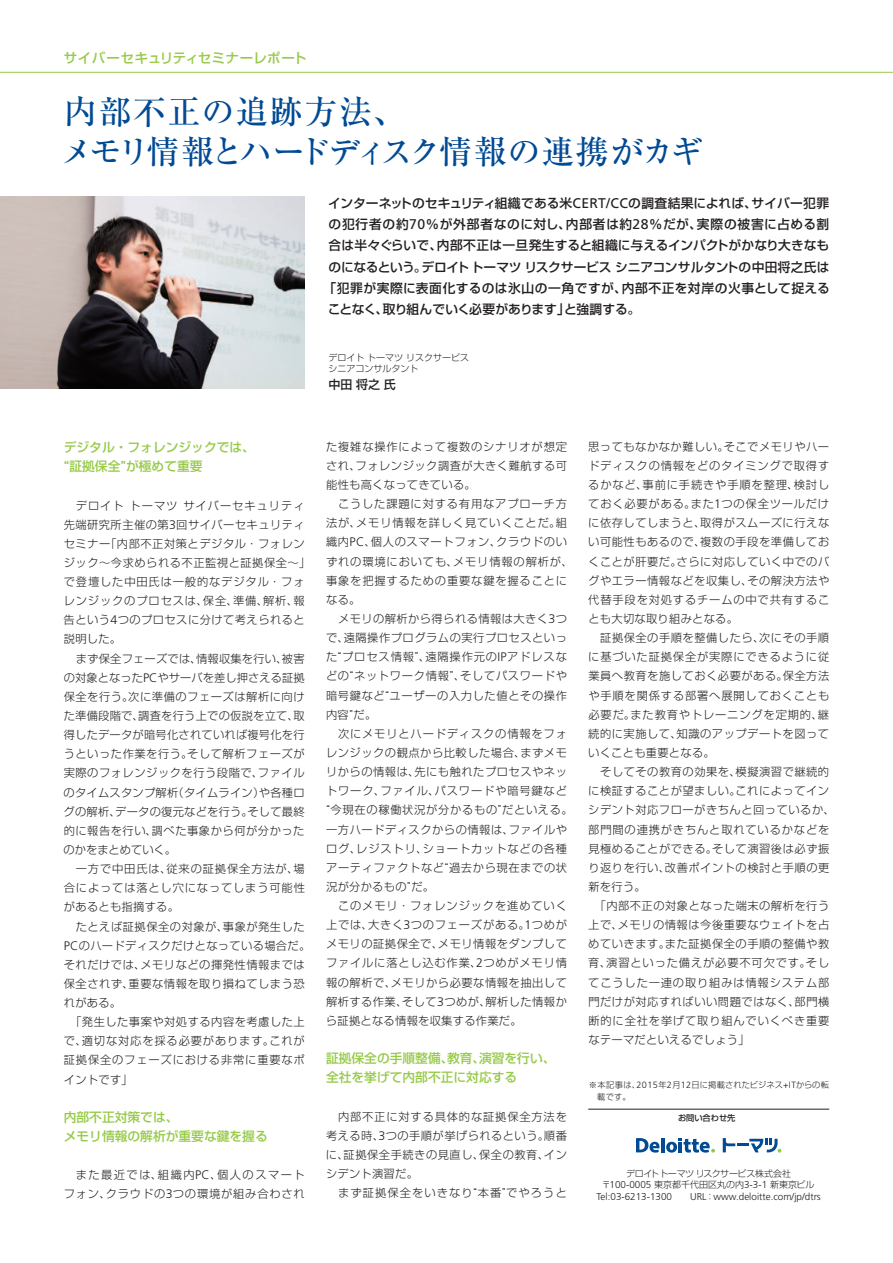
<style>
.page{position:relative;width:893px;height:1263px;background:#fff}
.page>*{position:absolute;margin:0;border:0;box-sizing:border-box;transform-origin:0 0}
.t1{font:500 33px/40.3px "Ryumin Pr 5";letter-spacing:.01em;color:#014a94}
.t2{font:500 13.5px "Shin Go Pr 5";letter-spacing:.02em;color:#97ca49}
.t3{font:500 12.75px/19.2px "Shin Go Pr 5";color:#97ca49}
.t4{font:500 12.75px "Shin Go Pr 5";letter-spacing:.015em;color:#231f20}
.t5{font:500 12.75px "Shin Go Pr 5";letter-spacing:.055em;color:#231f20}
.t6{font:500 12.75px "Shin Go Pr 5";letter-spacing:-.01em;color:#231f20}
.t7{font:500 12.75px "Shin Go Pr 5";letter-spacing:.04em;color:#231f20}
.t8{font:500 12.75px "Shin Go Pr 5";letter-spacing:-.025em;color:#231f20}
.t9{font:500 12px "Shin Go Pr 5";letter-spacing:.155em;color:#231f20}
.t10{font:300 11.25px/19.2px "Shin Go Pr 5";letter-spacing:.045em;color:#231f20;text-align:justify}
.t11{font:300 11.25px/19.2px "Shin Go Pr 5";letter-spacing:.075em;color:#231f20}
.t12{font:300 11.25px/19.2px "Shin Go Pr 5";letter-spacing:.07em;color:#231f20;text-align:right}
.t13{font:300 11.25px "Shin Go Pr 5";letter-spacing:.1em;color:#231f20}
.t14{font:300 11.25px "Shin Go Pr 5";letter-spacing:.025em;color:#231f20}
.t15{font:300 9.9px "Frutiger";color:#231f20}
.t16{font:300 9px/11.7px "Shin Go Pr 5";color:#231f20;text-align:center}
.t17{font:300 8.25px/11.7px "Shin Go Pr 5";letter-spacing:.01em;color:#231f20}
.t18{font:500 8.25px "Shin Go Pr 5";letter-spacing:-.005em;color:#231f20}
.s1{font-family:"Frutiger";font-weight:400;font-size:14.1px}
.s2{font-family:"Frutiger";font-size:12.3px}
.s3{font-family:"Frutiger";font-size:9.15px}
.s4{font-family:"Frutiger";font-size:9.9px}
.s5{font-family:"Shin Go Pr 5";font-size:9px}
</style>
<div class="page">
<hr style="left:588px;top:1109px;width:241px;height:1px;background:#231f20">
<hr style="left:661px;top:1138px;width:4px;height:14px;background:#014a94">
<svg style="left:666px;top:1138px;width:49px;height:14px"></svg>
<svg style="left:636px;top:1138px;width:23px;height:14px"></svg>
<svg style="left:723px;top:1138px;width:58px;height:14px"></svg>
<hr style="left:0;top:72px;width:893px;height:1px;background:#97ca49">
<img style="left:0;top:197px;width:305px;height:191px">
<p class="t2" style="left:64px;top:46px;width:244px">サイバーセキュリティセミナーレポート</p>
<h1 class="t1" style="left:60px;top:89px;width:645px">内部不正の追跡方法、<br>メモリ情報とハードディスク情報の連携がカギ</h1>
<p class="t4" style="left:328px;top:193px;width:502px">インターネットのセキュリティ組織である米<span class="s1">CERT/CC</span>の調査結果によれば、サイバー犯罪</p>
<p class="t5" style="left:328px;top:214px;width:502px">の犯行者の約<span class="s1">70%</span>が外部者なのに対し、内部者は約<span class="s1">28%</span>だが、実際の被害に占める割</p>
<p class="t4" style="left:328px;top:235px;width:502px">合は半々ぐらいで、内部不正は一旦発生すると組織に与えるインパクトがかなり大きなも</p>
<p class="t6" style="left:328px;top:256px;width:503px">のになるという。デロイトトーマツリスクサービスシニアコンサルタントの中田将之氏は</p>
<p class="t7" style="left:323px;top:278px;width:508px">「犯罪が実際に表面化するのは氷山の一角ですが、内部不正を対岸の火事として捉える</p>
<p class="t8" style="left:328px;top:299px;width:314px">ことなく、取り組んでいく必要があります」と強調する。</p>
<p class="t16" style="left:328px;top:351px;width:142px;line-height:10.6px;text-align:left">デロイトトーマツリスクサービスシニアコンサルタント</p>
<p class="t9" style="left:328px;top:375px;width:69px">中田将之氏</p>
<p class="t3" style="left:64px;top:436px;width:193px">デジタル・フォレンジックでは、“証拠保全”が極めて重要</p>
<p class="t10" style="left:64px;top:494px;width:248px;text-align:left;text-indent:12px">デロイトトーマツサイバーセキュリティ先端研究所主催の第<span class="s2">3</span>回サイバーセキュリティセミナー「内部不正対策とデジタル・フォレンジック～今求められる不正監視と証拠保全～」で登壇した中田氏は一般的なデジタル・フォレンジックのプロセスは、保全、準備、解析、報告という<span class="s2">4</span>つのプロセスに分けて考えられると説明した。</p>
<p class="t10" style="left:64px;top:648px;width:243px;text-indent:12px">まず保全フェーズでは、情報収集を行い、被害の対象となった<span class="s2">PC</span>やサーバを差し押さえる証拠保全を行う。次に準備のフェーズは解析に向けた準備段階で、調査を行う上での仮説を立て、取得したデータが暗号化されていれば複号化を行うといった作業を行う。そして解析フェーズが実際のフォレンジックを行う段階で、ファイルのタイムスタンプ解析（タイムライン）や各種ログの解析、データの復元などを行う。そして最終的に報告を行い、調べた事象から何が分かったのかをまとめていく。</p>
<p class="t10" style="left:64px;top:858px;width:243px;text-indent:12px">一方で中田氏は、従来の証拠保全方法が、場合によっては落とし穴になってしまう可能性があるとも指摘する。</p>
<p class="t10" style="left:76px;top:915px;width:230px">たとえば証拠保全の対象が、事象が発生した</p>
<p class="t10" style="left:64px;top:935px;width:248px"><span class="s2">PC</span>のハードディスクだけとなっている場合だ。</p>
<p class="t10" style="left:64px;top:954px;width:242px">それだけでは、メモリなどの揮発性情報までは</p>
<p class="t10" style="left:64px;top:973px;width:242px">保全されず、重要な情報を取り損ねてしまう恐</p>
<p class="t10" style="left:64px;top:992px;width:59px">れがある。</p>
<p class="t10" style="left:70px;top:1011px;width:236px">「発生した事案や対処する内容を考慮した上</p>
<p class="t11" style="left:64px;top:1030px;width:242px">で、適切な対応を採る必要があります。これが</p>
<p class="t11" style="left:64px;top:1049px;width:243px">証拠保全のフェーズにおける非常に重要なポ</p>
<p class="t10" style="left:64px;top:1069px;width:70px">イントです」</p>
<p class="t3" style="left:64px;top:1106px;width:205px">内部不正対策では、<br>メモリ情報の解析が重要な鍵を握る</p>
<p class="t12" style="left:64px;top:1164px;width:242px">また最近では、組織内<span class="s2">PC</span>、個人のスマートフォン、クラウドの<span class="s2">3</span>つの環境が組み合わされ</p>
<p class="t10" style="left:326px;top:436px;width:243px">た複雑な操作によって複数のシナリオが想定され、フォレンジック調査が大きく難航する可能性も高くなってきている。</p>
<p class="t11" style="left:326px;top:493px;width:248px;text-indent:12px">こうした課題に対する有用なアプローチ方法が、メモリ情報を詳しく見ていくことだ。組織内<span class="s2">PC</span>、個人のスマートフォン、クラウドのいずれの環境においても、メモリ情報の解析が、事象を把握するための重要な鍵を握ることになる。</p>
<p class="t10" style="left:326px;top:608px;width:243px;text-indent:12px">メモリの解析から得られる情報は大きく<span class="s2">3</span>つで、遠隔操作プログラムの実行プロセスといった“プロセス情報”、遠隔操作元の<span class="s2">IP</span>アドレスなどの“ネットワーク情報”、そしてパスワードや暗号鍵など“ユーザーの入力した値とその操作内容”だ。</p>
<p class="t10" style="left:326px;top:723px;width:248px;text-align:left;text-indent:12px">次にメモリとハードディスクの情報をフォレンジックの観点から比較した場合、まずメモリからの情報は、先にも触れたプロセスやネットワーク、ファイル、パスワードや暗号鍵など“今現在の稼働状況が分かるもの”だといえる。一方ハードディスクからの情報は、ファイルやログ、レジストリ、ショートカットなどの各種アーティファクトなど“過去から現在までの状況が分かるもの”だ。</p>
<p class="t10" style="left:326px;top:895px;width:242px;text-indent:12px">このメモリ・フォレンジックを進めていく上では、大きく<span class="s2">3</span>つのフェーズがある。<span class="s2">1</span>つめがメモリの証拠保全で、メモリ情報をダンプしてファイルに落とし込む作業、<span class="s2">2</span>つめがメモリ情報の解析で、メモリから必要な情報を抽出して解析する作業、そして<span class="s2">3</span>つめが、解析した情報から証拠となる情報を収集する作業だ。</p>
<p class="t3" style="left:326px;top:1047px;width:231px">証拠保全の手順整備、教育、演習を行い、全社を挙げて内部不正に対応する</p>
<p class="t10" style="left:326px;top:1105px;width:242px;text-indent:12px">内部不正に対する具体的な証拠保全方法を考える時、<span class="s2">3</span>つの手順が挙げられるという。順番に、証拠保全手続きの見直し、保全の教育、インシデント演習だ。</p>
<p class="t13" style="left:338px;top:1183px;width:230px">まず証拠保全をいきなり“本番”でやろうと</p>
<p class="t10" style="left:588px;top:436px;width:243px">思ってもなかなか難しい。そこでメモリやハードディスクの情報をどのタイミングで取得するかなど、事前に手続きや手順を整理、検討しておく必要がある。また<span class="s2">1</span>つの保全ツールだけに依存してしまうと、取得がスムーズに行えない可能性もあるので、複数の手段を準備しておくことが肝要だ。さらに対応していく中でのバグやエラー情報などを収集し、その解決方法や代替手段を対処するチームの中で共有することも大切な取り組みとなる。</p>
<p class="t10" style="left:588px;top:627px;width:243px;text-indent:12px">証拠保全の手順を整備したら、次にその手順に基づいた証拠保全が実際にできるように従業員へ教育を施しておく必要がある。保全方法や手順を関係する部署へ展開しておくことも必要だ。また教育やトレーニングを定期的、継続的に実施して、知識のアップデートを図っていくことも重要となる。</p>
<p class="t10" style="left:600px;top:761px;width:230px">そしてその教育の効果を、模擬演習で継続的</p>
<p class="t10" style="left:588px;top:780px;width:242px">に検証することが望ましい。これによってイン</p>
<p class="t10" style="left:588px;top:799px;width:248px">シデント対応フローがきちんと回っているか、</p>
<p class="t11" style="left:588px;top:818px;width:243px">部門間の連携がきちんと取れているかなどを</p>
<p class="t10" style="left:588px;top:838px;width:242px">見極めることができる。そして演習後は必ず振</p>
<p class="t10" style="left:588px;top:857px;width:242px">り返りを行い、改善ポイントの検討と手順の更</p>
<p class="t10" style="left:588px;top:876px;width:59px">新を行う。</p>
<p class="t10" style="left:595px;top:895px;width:236px">「内部不正の対象となった端末の解析を行う</p>
<p class="t10" style="left:588px;top:914px;width:242px">上で、メモリの情報は今後重要なウェイトを占</p>
<p class="t10" style="left:588px;top:933px;width:242px">めていきます。また証拠保全の手順の整備や教</p>
<p class="t11" style="left:588px;top:952px;width:242px">育、演習といった備えが必要不可欠です。そし</p>
<p class="t11" style="left:588px;top:972px;width:243px">てこうした一連の取り組みは情報システム部</p>
<p class="t10" style="left:588px;top:991px;width:242px">門だけが対応すればいい問題ではなく、部門横</p>
<p class="t11" style="left:588px;top:1010px;width:243px">断的に全社を挙げて取り組んでいくべき重要</p>
<p class="t14" style="left:588px;top:1030px;width:163px">なテーマだといえるでしょう」</p>
<p class="t17" style="left:597px;top:1078px;width:233px;text-indent:-8px">※本記事は、<span class="s3">2015</span>年<span class="s3">2</span>月<span class="s3">12</span>日に掲載されたビジネス<span class="s3">+IT</span>からの転載です。</p>
<p class="t18" style="left:678px;top:1110px;width:59px">お問い合わせ先</p>
<p class="t16" style="left:602px;top:1166px;width:214px">デロイトトーマツリスクサービス株式会社〒<span class="s4">100-0005</span> 東京都千代田区丸の内<span class="s4">3-3-1</span> 新東京ビル</p>
<p class="t15" style="left:597px;top:1191px;width:77px">Tel:03-6213-1300</p>
<p class="t15" style="left:690px;top:1191px;width:132px">URL<span class="s5">：</span>www.deloitte.com/jp/dtrs</p>
</div>
